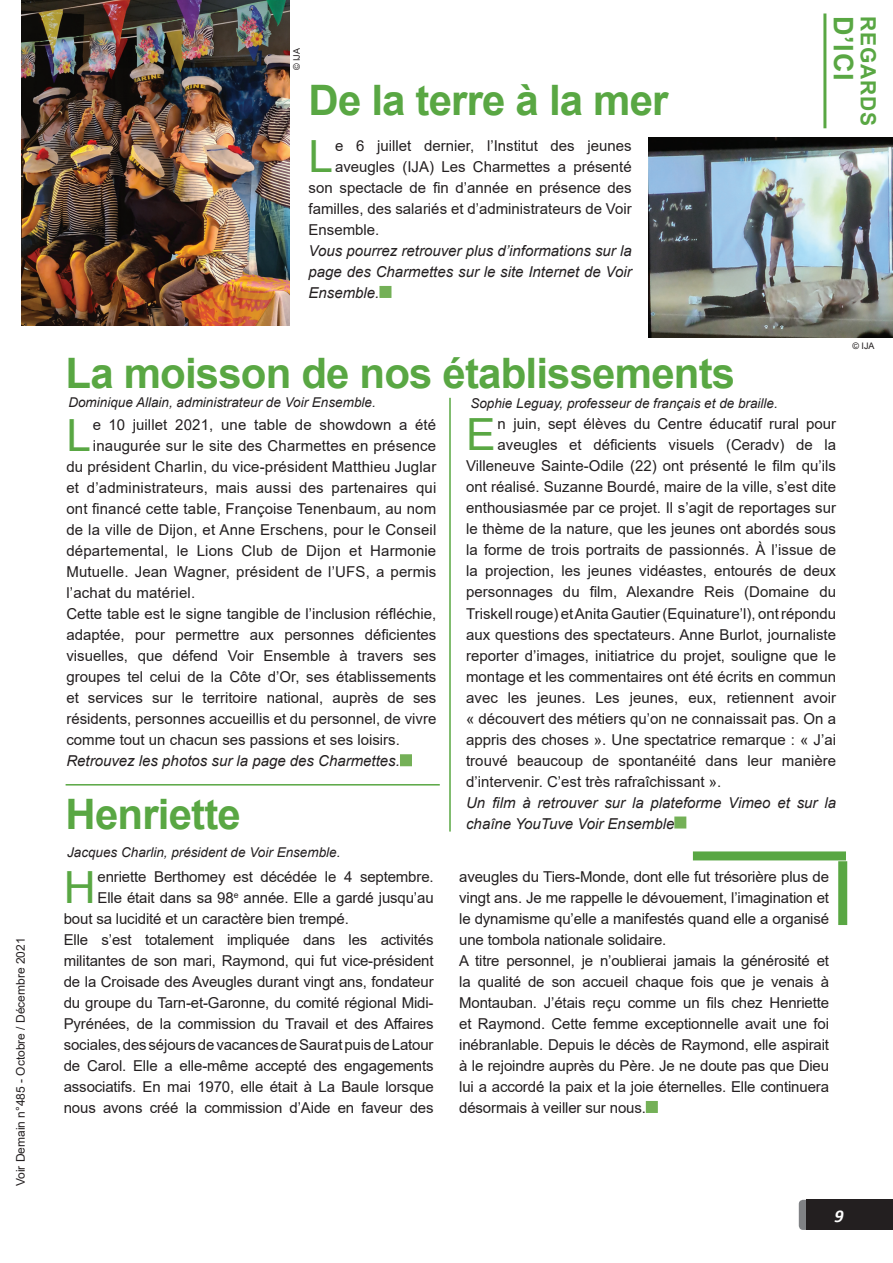
<style>
.page{position:relative;width:893px;height:1263px;background:#fff}
.page>*{position:absolute;margin:0;border:0;box-sizing:border-box;transform-origin:0 0}
.t1{font:44.4px "Arial";color:#59a743}
.t2{font:700 42px "Arial";letter-spacing:-.02em;color:#59a743}
.t3{font:700 27px "Arial";color:#59a743}
.t4{font:700 21px "Arial";letter-spacing:.035em;color:#59a743}
.t5{font:italic 700 18px "Calibri";color:#fff}
.t6{font:15px/21px "Arial";color:#231f20}
.t7{font:italic 15px/21px "Arial";color:#231f20;text-align:justify}
.t8{font:italic 13.5px "Arial";color:#231f20}
.t9{font:12px "Arial";color:#231f20}
.t10{font:9px "Arial";color:#231f20}
</style>
<div class="page">
<svg style="left:799px;top:1200px;width:7px;height:30px"></svg>
<div style="left:806px;top:1200px;width:87px;height:30px;background:#231f20"></div>
<hr style="left:823px;top:14px;width:3px;height:114px;background:#59a743">
<div style="left:646px;top:1101px;width:12px;height:12px;background:#74b057;border:1px solid #74b057"></div>
<div style="left:693px;top:851px;width:153px;height:9px;background:#59a743"></div>
<div style="left:838px;top:861px;width:9px;height:64px;background:#59a743"></div>
<img style="left:21px;top:0;width:268px;height:326px">
<img style="left:648px;top:137px;width:245px;height:201px">
<div style="left:379px;top:286px;width:12px;height:12px;background:#74b057;border:1px solid #74b057"></div>
<div style="left:400px;top:754px;width:12px;height:12px;background:#74b057;border:1px solid #74b057"></div>
<div style="left:674px;top:816px;width:12px;height:12px;background:#74b057;border:1px solid #74b057"></div>
<hr style="left:449px;top:398px;width:2px;height:433px;background:#59a743">
<hr style="left:66px;top:784px;width:374px;height:1px;background:#59a743">
<p class="t9" style="left:12px;top:1186px;width:250px;rotate:-90deg">Voir Demain n°485 - Octobre / Décembre 2021</p>
<p class="t10" style="left:290px;top:70px;width:24px;rotate:-90deg">© IJA</p>
<h2 class="t2" style="left:309px;top:71px;width:362px">De la terre à la mer</h2>
<h1 class="t1" style="left:309px;top:126px;width:26px">L</h1>
<p class="t6" style="left:335px;top:135px;width:298px">e 6 juillet dernier, l’Institut des jeunes</p>
<p class="t6" style="left:335px;top:156px;width:298px">aveugles (IJA) Les Charmettes a présenté</p>
<p class="t6" style="left:309px;top:177px;width:325px">son spectacle de fin d’année en présence des</p>
<p class="t6" style="left:309px;top:198px;width:325px">familles, des salariés et d’administrateurs de Voir</p>
<p class="t6" style="left:309px;top:219px;width:72px">Ensemble.</p>
<p class="t7" style="left:309px;top:240px;width:325px">Vous pourrez retrouver plus d’informations sur la page des Charmettes sur le site Internet de Voir Ensemble.</p>
<h2 class="t2" style="left:66px;top:343px;width:671px">La moisson de nos établissements</h2>
<h3 class="t3" style="left:862px;top:16px;width:66px;rotate:90deg">d’ici</h3>
<h3 class="t4" style="left:883px;top:16px;width:111px;rotate:90deg">regards</h3>
<p class="t10" style="left:852px;top:339px;width:24px">© IJA</p>
<p class="t8" style="left:68px;top:394px;width:309px">Dominique Allain, administrateur de Voir Ensemble.</p>
<h1 class="t1" style="left:66px;top:405px;width:26px">L</h1>
<p class="t6" style="left:93px;top:414px;width:345px">e 10 juillet 2021, une table de showdown a été</p>
<p class="t6" style="left:93px;top:435px;width:345px">inaugurée sur le site des Charmettes en présence</p>
<p class="t6" style="left:66px;top:456px;width:371px">du président Charlin, du vice-président Matthieu Juglar</p>
<p class="t6" style="left:66px;top:477px;width:371px">et d’administrateurs, mais aussi des partenaires qui</p>
<p class="t6" style="left:66px;top:498px;width:371px">ont financé cette table, Françoise Tenenbaum, au nom</p>
<p class="t6" style="left:66px;top:519px;width:371px">de la ville de Dijon, et Anne Erschens, pour le Conseil</p>
<p class="t6" style="left:66px;top:540px;width:371px">départemental, le Lions Club de Dijon et Harmonie</p>
<p class="t6" style="left:66px;top:561px;width:371px">Mutuelle. Jean Wagner, président de l’UFS, a permis</p>
<p class="t6" style="left:66px;top:582px;width:130px">l’achat du matériel.</p>
<p class="t6" style="left:66px;top:603px;width:371px">Cette table est le signe tangible de l’inclusion réfléchie,</p>
<p class="t6" style="left:66px;top:624px;width:371px">adaptée, pour permettre aux personnes déficientes</p>
<p class="t6" style="left:66px;top:645px;width:371px">visuelles, que défend Voir Ensemble à travers ses</p>
<p class="t6" style="left:66px;top:666px;width:371px">groupes tel celui de la Côte d’Or, ses établissements</p>
<p class="t6" style="left:66px;top:687px;width:371px">et services sur le territoire national, auprès de ses</p>
<p class="t6" style="left:66px;top:708px;width:371px">résidents, personnes accueillis et du personnel, de vivre</p>
<p class="t6" style="left:66px;top:729px;width:335px">comme tout un chacun ses passions et ses loisirs.</p>
<p class="t7" style="left:66px;top:751px;width:335px">Retrouvez les photos sur la page des Charmettes.</p>
<h2 class="t2" style="left:66px;top:785px;width:177px">Henriette</h2>
<p class="t8" style="left:67px;top:843px;width:275px">Jacques Charlin, président de Voir Ensemble.</p>
<h1 class="t1" style="left:64px;top:857px;width:34px">H</h1>
<p class="t6" style="left:98px;top:866px;width:338px">enriette Berthomey est décédée le 4 septembre.</p>
<p class="t6" style="left:98px;top:887px;width:338px">Elle était dans sa 98<sup>e</sup> année. Elle a gardé jusqu’au</p>
<p class="t6" style="left:64px;top:908px;width:287px">bout sa lucidité et un caractère bien trempé.</p>
<p class="t6" style="left:64px;top:929px;width:371px">Elle s’est totalement impliquée dans les activités</p>
<p class="t6" style="left:64px;top:950px;width:371px">militantes de son mari, Raymond, qui fut vice-président</p>
<p class="t6" style="left:64px;top:971px;width:371px">de la Croisade des Aveugles durant vingt ans, fondateur</p>
<p class="t6" style="left:64px;top:992px;width:371px">du groupe du Tarn-et-Garonne, du comité régional Midi-</p>
<p class="t6" style="left:64px;top:1013px;width:371px">Pyrénées, de la commission du Travail et des Affaires</p>
<p class="t6" style="left:64px;top:1034px;width:371px">sociales, des séjours de vacances de Saurat puis de Latour</p>
<p class="t6" style="left:64px;top:1055px;width:371px">de Carol. Elle a elle-même accepté des engagements</p>
<p class="t6" style="left:64px;top:1076px;width:371px">associatifs. En mai 1970, elle était à La Baule lorsque</p>
<p class="t6" style="left:64px;top:1097px;width:371px">nous avons créé la commission d’Aide en faveur des</p>
<p class="t8" style="left:470px;top:395px;width:309px">Sophie Leguay, professeur de français et de braille.</p>
<h1 class="t1" style="left:466px;top:404px;width:31px">E</h1>
<p class="t6" style="left:497px;top:414px;width:340px">n juin, sept élèves du Centre éducatif rural pour</p>
<p class="t6" style="left:497px;top:435px;width:340px">aveugles et déficients visuels (Ceradv) de la</p>
<p class="t6" style="left:466px;top:456px;width:371px">Villeneuve Sainte-Odile (22) ont présenté le film qu’ils</p>
<p class="t6" style="left:466px;top:477px;width:371px">ont réalisé. Suzanne Bourdé, maire de la ville, s’est dite</p>
<p class="t6" style="left:466px;top:498px;width:371px">enthousiasmée par ce projet. Il s’agit de reportages sur</p>
<p class="t6" style="left:466px;top:519px;width:371px">le thème de la nature, que les jeunes ont abordés sous</p>
<p class="t6" style="left:466px;top:540px;width:371px">la forme de trois portraits de passionnés. À l’issue de</p>
<p class="t6" style="left:466px;top:561px;width:371px">la projection, les jeunes vidéastes, entourés de deux</p>
<p class="t6" style="left:466px;top:582px;width:371px">personnages du film, Alexandre Reis (Domaine du</p>
<p class="t6" style="left:466px;top:603px;width:371px">Triskell rouge) et Anita Gautier (Equinature’l), ont répondu</p>
<p class="t6" style="left:466px;top:624px;width:371px">aux questions des spectateurs. Anne Burlot, journaliste</p>
<p class="t6" style="left:466px;top:645px;width:371px">reporter d’images, initiatrice du projet, souligne que le</p>
<p class="t6" style="left:466px;top:666px;width:371px">montage et les commentaires ont été écrits en commun</p>
<p class="t6" style="left:466px;top:687px;width:371px">avec les jeunes. Les jeunes, eux, retiennent avoir</p>
<p class="t6" style="left:466px;top:708px;width:371px">« découvert des métiers qu’on ne connaissait pas. On a</p>
<p class="t6" style="left:466px;top:729px;width:371px">appris des choses ». Une spectatrice remarque : « J’ai</p>
<p class="t6" style="left:466px;top:750px;width:371px">trouvé beaucoup de spontanéité dans leur manière</p>
<p class="t6" style="left:466px;top:771px;width:257px">d’intervenir. C’est très rafraîchissant ».</p>
<p class="t7" style="left:466px;top:792px;width:371px">Un film à retrouver sur la plateforme Vimeo et sur la chaîne YouTuve Voir Ensemble</p>
<p class="t6" style="left:459px;top:866px;width:371px">aveugles du Tiers-Monde, dont elle fut trésorière plus de vingt ans. Je me rappelle le dévouement, l’imagination et le dynamisme qu’elle a manifestés quand elle a organisé une tombola nationale solidaire.<br>A titre personnel, je n’oublierai jamais la générosité et la qualité de son accueil chaque fois que je venais à Montauban. J’étais reçu comme un fils chez Henriette et Raymond. Cette femme exceptionnelle avait une foi inébranlable. Depuis le décès de Raymond, elle aspirait à le rejoindre auprès du Père. Je ne doute pas que Dieu lui a accordé la paix et la joie éternelles. Elle continuera désormais à veiller sur nous.</p>
<p class="t5" style="left:834px;top:1203px;width:11px">9</p>
</div>
